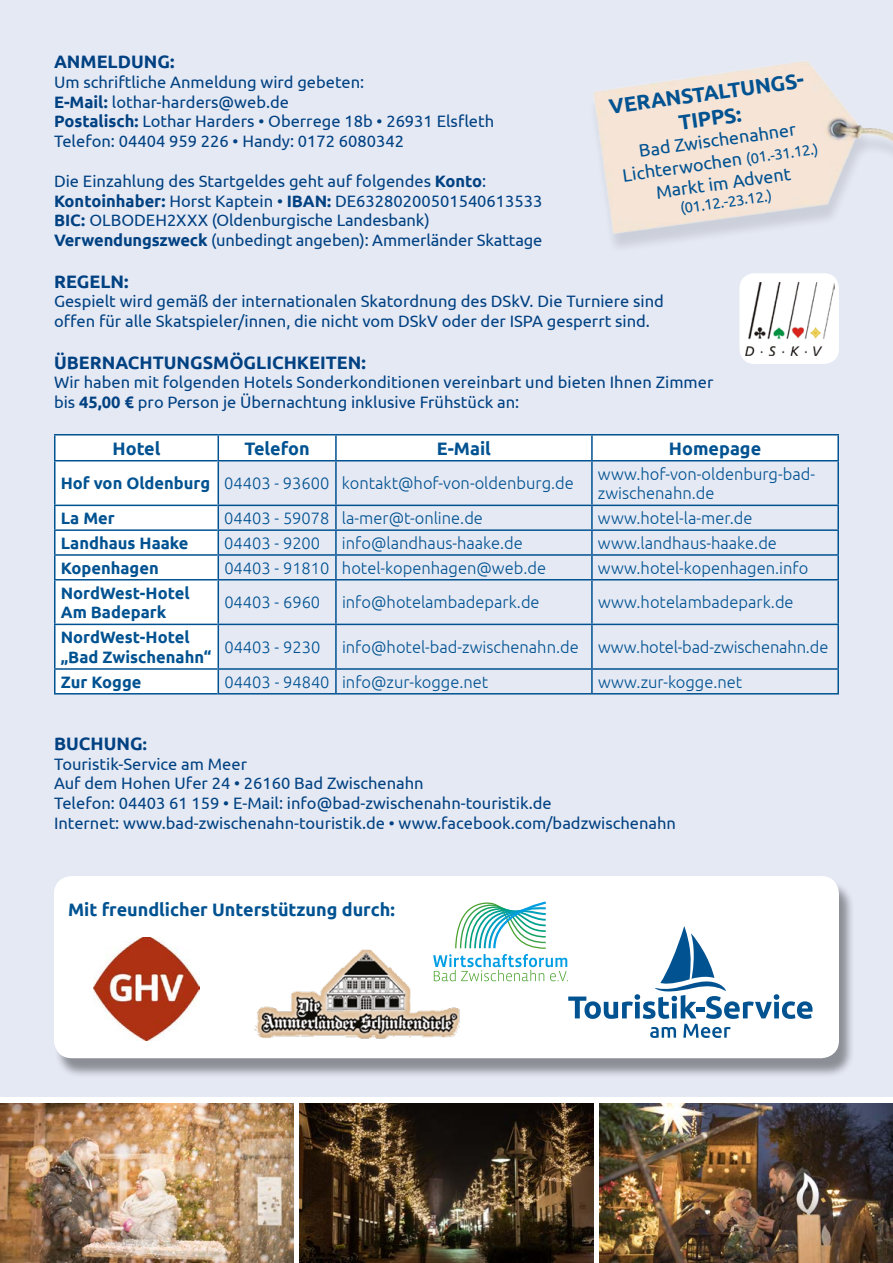
<style>
.page{position:relative;width:893px;height:1263px;background:#e5e9f4}
.page>*{position:absolute;margin:0;border:0;box-sizing:border-box;transform-origin:0 0}
.t1{font:700 21px/25.2px "Ubuntu";color:#005291}
.t2{font:700 18px "Ubuntu";color:#005291}
.t3{font:18px/21.6px "Ubuntu";color:#005291;text-align:center}
.t4{font:700 18px "Ubuntu";color:#004182}
.t5{font:16.5px/19.8px "Ubuntu";color:#004182}
.t6{font:300 16.5px/19.8px "Ubuntu";color:#005291}
.t7{font:700 16.5px/19.8px "Ubuntu";color:#005291}
.t8{font:15px "Ubuntu";color:#005291}
.s1{font-weight:700}
.s2{font-size:15px}
.s3{font-size:16.5px}
</style>
<div class="page">
<svg style="left:56px;top:435px;width:781px;height:258px"></svg>
<hr style="left:54px;top:434px;width:164px;height:1px;background:#005291">
<hr style="left:54px;top:435px;width:2px;height:25px;background:#005291">
<hr style="left:218px;top:434px;width:118px;height:1px;background:#005291">
<svg style="left:218px;top:435px;width:1px;height:25px"></svg>
<hr style="left:336px;top:434px;width:256px;height:1px;background:#005291">
<hr style="left:335px;top:435px;width:2px;height:25px;background:#005291">
<hr style="left:592px;top:434px;width:247px;height:1px;background:#005291">
<hr style="left:591px;top:435px;width:2px;height:25px;background:#005291">
<hr style="left:837px;top:435px;width:2px;height:25px;background:#005291">
<hr style="left:54px;top:460px;width:164px;height:1px;background:#005291">
<hr style="left:54px;top:461px;width:2px;height:44px;background:#005291">
<hr style="left:54px;top:505px;width:164px;height:1px;background:#005291">
<hr style="left:54px;top:506px;width:2px;height:23px;background:#005291">
<hr style="left:54px;top:529px;width:164px;height:2px;background:#005291">
<hr style="left:54px;top:531px;width:2px;height:23px;background:#005291">
<hr style="left:54px;top:554px;width:164px;height:2px;background:#005291">
<hr style="left:54px;top:556px;width:2px;height:23px;background:#005291">
<hr style="left:54px;top:579px;width:164px;height:1px;background:#005291">
<hr style="left:54px;top:580px;width:2px;height:44px;background:#005291">
<hr style="left:54px;top:624px;width:164px;height:1px;background:#005291">
<hr style="left:54px;top:625px;width:2px;height:43px;background:#005291">
<hr style="left:54px;top:668px;width:164px;height:2px;background:#005291">
<hr style="left:54px;top:670px;width:2px;height:23px;background:#005291">
<hr style="left:54px;top:693px;width:164px;height:1px;background:#005291">
<hr style="left:218px;top:460px;width:118px;height:1px;background:#005291">
<hr style="left:218px;top:461px;width:1px;height:44px;background:#005291">
<hr style="left:218px;top:505px;width:118px;height:1px;background:#005291">
<hr style="left:218px;top:529px;width:118px;height:2px;background:#005291">
<hr style="left:218px;top:554px;width:118px;height:2px;background:#005291">
<svg style="left:218px;top:506px;width:1px;height:73px"></svg>
<hr style="left:218px;top:579px;width:118px;height:1px;background:#005291">
<hr style="left:218px;top:580px;width:1px;height:44px;background:#005291">
<hr style="left:218px;top:624px;width:118px;height:1px;background:#005291">
<hr style="left:218px;top:625px;width:1px;height:43px;background:#005291">
<hr style="left:218px;top:668px;width:118px;height:2px;background:#005291">
<svg style="left:218px;top:670px;width:1px;height:23px"></svg>
<hr style="left:218px;top:693px;width:118px;height:1px;background:#005291">
<hr style="left:336px;top:460px;width:256px;height:1px;background:#005291">
<hr style="left:335px;top:461px;width:2px;height:44px;background:#005291">
<hr style="left:592px;top:460px;width:247px;height:1px;background:#005291">
<hr style="left:591px;top:461px;width:2px;height:44px;background:#005291">
<hr style="left:837px;top:461px;width:2px;height:44px;background:#005291">
<hr style="left:336px;top:505px;width:256px;height:1px;background:#005291">
<hr style="left:335px;top:506px;width:2px;height:23px;background:#005291">
<hr style="left:592px;top:505px;width:247px;height:1px;background:#005291">
<hr style="left:591px;top:506px;width:2px;height:23px;background:#005291">
<hr style="left:837px;top:506px;width:2px;height:23px;background:#005291">
<hr style="left:336px;top:529px;width:256px;height:2px;background:#005291">
<hr style="left:335px;top:531px;width:2px;height:23px;background:#005291">
<hr style="left:592px;top:529px;width:247px;height:2px;background:#005291">
<hr style="left:591px;top:531px;width:2px;height:23px;background:#005291">
<hr style="left:837px;top:531px;width:2px;height:23px;background:#005291">
<hr style="left:336px;top:554px;width:256px;height:2px;background:#005291">
<hr style="left:335px;top:556px;width:2px;height:23px;background:#005291">
<hr style="left:592px;top:554px;width:247px;height:2px;background:#005291">
<hr style="left:591px;top:556px;width:2px;height:23px;background:#005291">
<hr style="left:837px;top:556px;width:2px;height:23px;background:#005291">
<hr style="left:336px;top:579px;width:256px;height:1px;background:#005291">
<hr style="left:335px;top:580px;width:2px;height:44px;background:#005291">
<hr style="left:592px;top:579px;width:247px;height:1px;background:#005291">
<hr style="left:591px;top:580px;width:2px;height:44px;background:#005291">
<hr style="left:837px;top:580px;width:2px;height:44px;background:#005291">
<hr style="left:336px;top:624px;width:256px;height:1px;background:#005291">
<hr style="left:335px;top:625px;width:2px;height:43px;background:#005291">
<hr style="left:592px;top:624px;width:247px;height:1px;background:#005291">
<hr style="left:591px;top:625px;width:2px;height:43px;background:#005291">
<hr style="left:837px;top:625px;width:2px;height:43px;background:#005291">
<hr style="left:336px;top:668px;width:256px;height:2px;background:#005291">
<hr style="left:335px;top:670px;width:2px;height:23px;background:#005291">
<hr style="left:592px;top:668px;width:247px;height:2px;background:#005291">
<hr style="left:591px;top:670px;width:2px;height:23px;background:#005291">
<hr style="left:837px;top:670px;width:2px;height:23px;background:#005291">
<hr style="left:336px;top:693px;width:256px;height:1px;background:#005291">
<hr style="left:592px;top:693px;width:247px;height:1px;background:#005291">
<svg style="left:0;top:1097px;width:893px;height:166px;background:#e0ddda"></svg>
<img style="left:0;top:1104px;width:293px;height:159px">
<img style="left:300px;top:1104px;width:293px;height:159px">
<img style="left:600px;top:1104px;width:293px;height:159px">
<div style="left:54px;top:880px;width:802px;height:199px;background:#000;opacity:.39"></div>
<div style="left:54px;top:876px;width:785px;height:182px;background:#fff;border-radius:18px"></div>
<img style="left:254px;top:949px;width:179px;height:90px">
<svg style="left:433px;top:901px;width:379px;height:137px"></svg>
<img style="left:94px;top:937px;width:106px;height:104px">
<div style="left:739px;top:273px;width:100px;height:91px;background:#fff;border-radius:15px"></div>
<img style="left:746px;top:283px;width:89px;height:72px">
<img style="left:594px;top:61px;width:299px;height:186px">
<p class="t4" style="left:54px;top:51px;width:122px">Anmeldung:</p>
<p class="t5" style="left:54px;top:71px;width:442px">Um schriftliche Anmeldung wird gebeten:<br><span class="s1">E-Mail:</span> lothar-harders@web.de<br><span class="s1">Postalisch:</span> Lothar Harders • Oberrege 18b • 26931 Elsfleth Telefon: 04404 959 226 • Handy: 0172 6080342</p>
<p class="t5" style="left:54px;top:170px;width:490px">Die Einzahlung des Startgeldes geht auf folgendes <span class="s1">Konto</span>:<br><span class="s1">Kontoinhaber:</span> Horst Kaptein • <span class="s1">I BAN:</span> DE63280200501540613533<br><span class="s1">BIC:</span> OLBODEH2XXX (Oldenburgische Landesbank)<br><span class="s1">Verwendungszweck</span> (unbedingt angeben): Ammerländer Skattage</p>
<p class="t4" style="left:54px;top:270px;width:76px">Regeln:</p>
<p class="t5" style="left:54px;top:291px;width:611px">Gespielt wird gemäß der internationalen Skatordnung des DSkV. Die Turniere sind offen für alle Skatspieler/innen, die nicht vom DSkV oder der ISPA gesperrt sind.</p>
<p class="t4" style="left:54px;top:351px;width:313px">Übernachtungsmöglichkeiten:</p>
<p class="t5" style="left:54px;top:372px;width:661px">Wir haben mit folgenden Hotels Sonderkonditionen vereinbart und bieten Ihnen Zimmer bis <span class="s1">45,00 €</span> pro Person je Übernachtung inklusive Frühstück an:</p>
<p class="t2" style="left:113px;top:437px;width:49px">Hotel</p>
<p class="t2" style="left:244px;top:437px;width:67px">Telefon</p>
<p class="t2" style="left:437px;top:437px;width:56px">E-Mail</p>
<p class="t2" style="left:669px;top:437px;width:94px">Homepage</p>
<p class="t6" style="left:61px;top:473px;width:515px"><span class="s1">Hof von Oldenburg</span> 04403 - 93600 kontakt@hof-von-oldenburg.de</p>
<p class="t6" style="left:598px;top:463px;width:219px">www.hof-von-oldenburg-bad&shy;zwischenahn.de</p>
<p class="t7" style="left:61px;top:508px;width:55px">La Mer</p>
<p class="t6" style="left:224px;top:508px;width:260px">04403 - 59078 la-mer@t-online.de</p>
<p class="t6" style="left:598px;top:508px;width:156px">www.hotel-la-mer.de</p>
<p class="t7" style="left:61px;top:533px;width:129px">Landhaus Haake</p>
<p class="t6" style="left:224px;top:533px;width:97px">04403 - 9200</p>
<p class="t6" style="left:342px;top:533px;width:182px">info@landhaus-haake.de</p>
<p class="t6" style="left:598px;top:533px;width:181px">www.landhaus-haake.de</p>
<p class="t7" style="left:61px;top:558px;width:99px">Kopenhagen</p>
<p class="t6" style="left:224px;top:558px;width:323px">04403 - 91810 hotel-kopenhagen@web.de</p>
<p class="t6" style="left:598px;top:558px;width:212px">www.hotel-kopenhagen.info</p>
<p class="t7" style="left:61px;top:582px;width:130px">NordWest-Hotel<br>Am Badepark</p>
<p class="t6" style="left:224px;top:592px;width:97px">04403 - 6960</p>
<p class="t6" style="left:342px;top:592px;width:199px">info@hotelambadepark.de</p>
<p class="t6" style="left:598px;top:592px;width:197px">www.hotelambadepark.de</p>
<p class="t7" style="left:61px;top:627px;width:152px">NordWest-Hotel „Bad Zwischenahn“</p>
<p class="t6" style="left:224px;top:637px;width:97px">04403 - 9230</p>
<p class="t6" style="left:342px;top:637px;width:488px">info@hotel-bad-zwischenahn.de www.hotel-bad-zwischenahn.de</p>
<p class="t7" style="left:61px;top:672px;width:82px">Zur Kogge</p>
<p class="t6" style="left:224px;top:672px;width:265px">04403 - 94840 info@zur-kogge.net</p>
<p class="t6" style="left:598px;top:672px;width:146px">www.zur-kogge.net</p>
<p class="t1" style="left:674px;top:85px;width:145px;text-indent:-67px;rotate:-8deg">Veranstaltungs-<br>Tipps:</p>
<p class="t3" style="left:618px;top:143px;width:199px;rotate:-8deg">Bad Zwischenahner<br>Lichterwochen <span class="s2">(01.-31.12.)<br></span>Markt im Advent</p>
<p class="t8" style="left:679px;top:199px;width:94px;rotate:-8deg">(01.12.-23.12.)</p>
<p class="t4" style="left:54px;top:732px;width:94px">Buchung<span class="s3">:</span></p>
<p class="t5" style="left:54px;top:753px;width:624px">Touristik-Service am Meer<br>Auf dem Hohen Ufer 24 • 26160 Bad Zwischenahn<br>Telefon: 04403 61 159 • E-Mail: info@bad-zwischenahn-touristik.de<br>Internet: www.bad-zwischenahn-touristik.de • www.facebook.com/badzwischenahn</p>
<p class="t2" style="left:68px;top:899px;width:328px">Mit freundlicher Unterstützung durch:</p>
</div>
